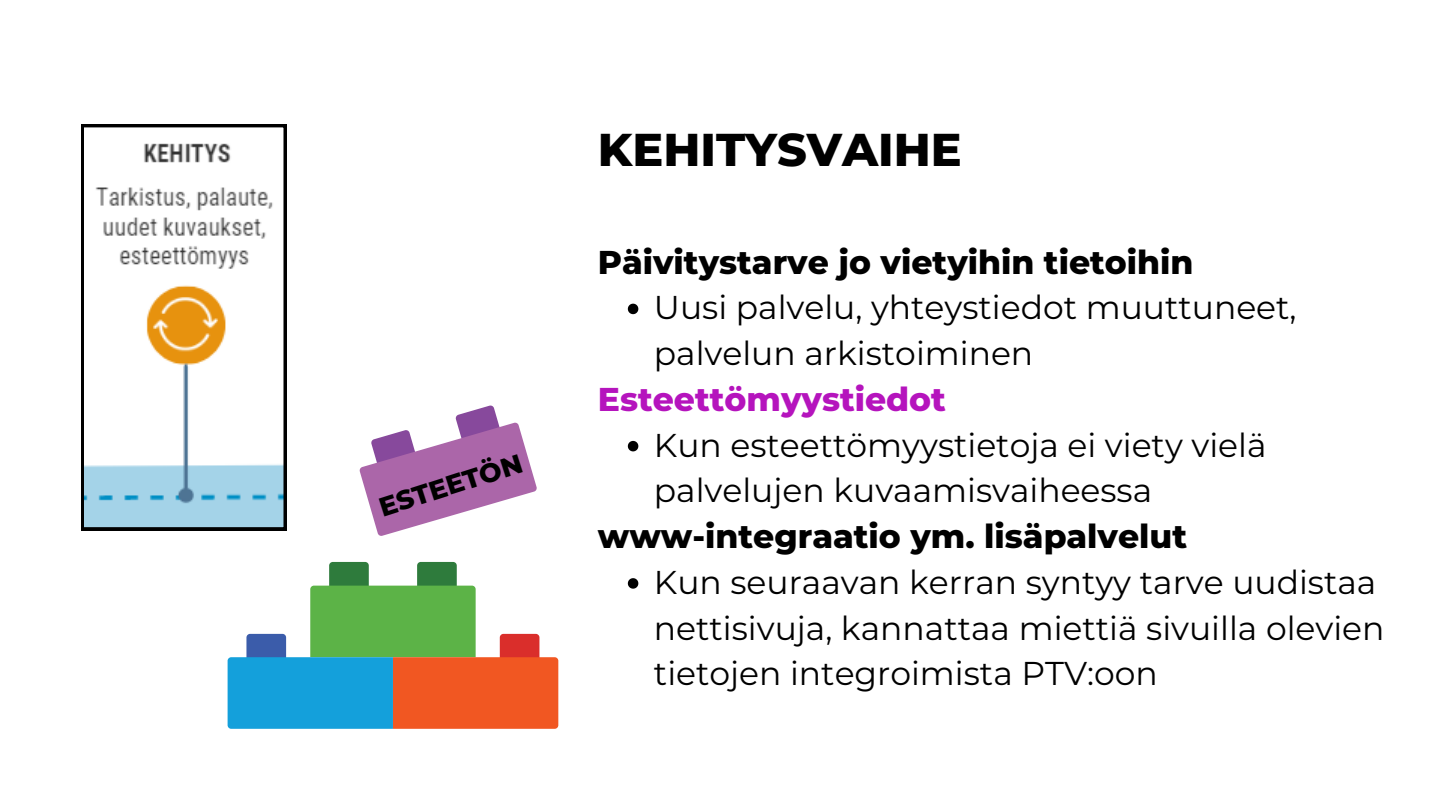
<style>
.page{position:relative;width:1440px;height:810px;background:#fff}
.page>*{position:absolute;margin:0;border:0;box-sizing:border-box;transform-origin:0 0}
.t1{font:800 46px "Montserrat";color:#000}
.t2{font:33px/45.8px "Montserrat";color:#000}
.t3{font:800 33px "Montserrat";color:#000}
.t4{font:800 33px "Montserrat";color:#b514bd}
.t5{font:800 26.7px "Montserrat";color:#000}
</style>
<div class="page">
<svg style="left:628px;top:304px;width:10px;height:10px"></svg>
<svg style="left:628px;top:441px;width:10px;height:10px"></svg>
<svg style="left:628px;top:578px;width:10px;height:11px"></svg>
<div style="left:329px;top:562px;width:40px;height:38px;background:#2e7b3c;border-radius:4px"></div>
<div style="left:417px;top:562px;width:40px;height:38px;background:#2e7b3c;border-radius:4px"></div>
<svg style="left:359px;top:405px;width:178px;height:131px"></svg>
<svg style="left:228px;top:586px;width:330px;height:143px"></svg>
<svg style="left:81px;top:124px;width:205px;height:406px"></svg>
<p class="t5" style="left:375px;top:492px;width:150px;rotate:-18deg">ESTEETÖN</p>
<p class="t1" style="left:598px;top:122px;width:366px">KEHITYSVAIHE</p>
<p class="t3" style="left:598px;top:242px;width:597px">Päivitystarve jo vietyihin tietoihin</p>
<p class="t2" style="left:654px;top:285px;width:644px">Uusi palvelu, yhteystiedot muuttuneet, palvelun arkistoiminen</p>
<p class="t4" style="left:598px;top:379px;width:350px">Esteettömyystiedot</p>
<p class="t2" style="left:654px;top:422px;width:614px">Kun esteettömyystietoja ei viety vielä palvelujen kuvaamisvaiheessa</p>
<p class="t3" style="left:598px;top:516px;width:591px">www-integraatio ym. lisäpalvelut</p>
<p class="t2" style="left:654px;top:559px;width:732px">Kun seuraavan kerran syntyy tarve uudistaa nettisivuja, kannattaa miettiä sivuilla olevien tietojen integroimista PTV:oon</p>
</div>
